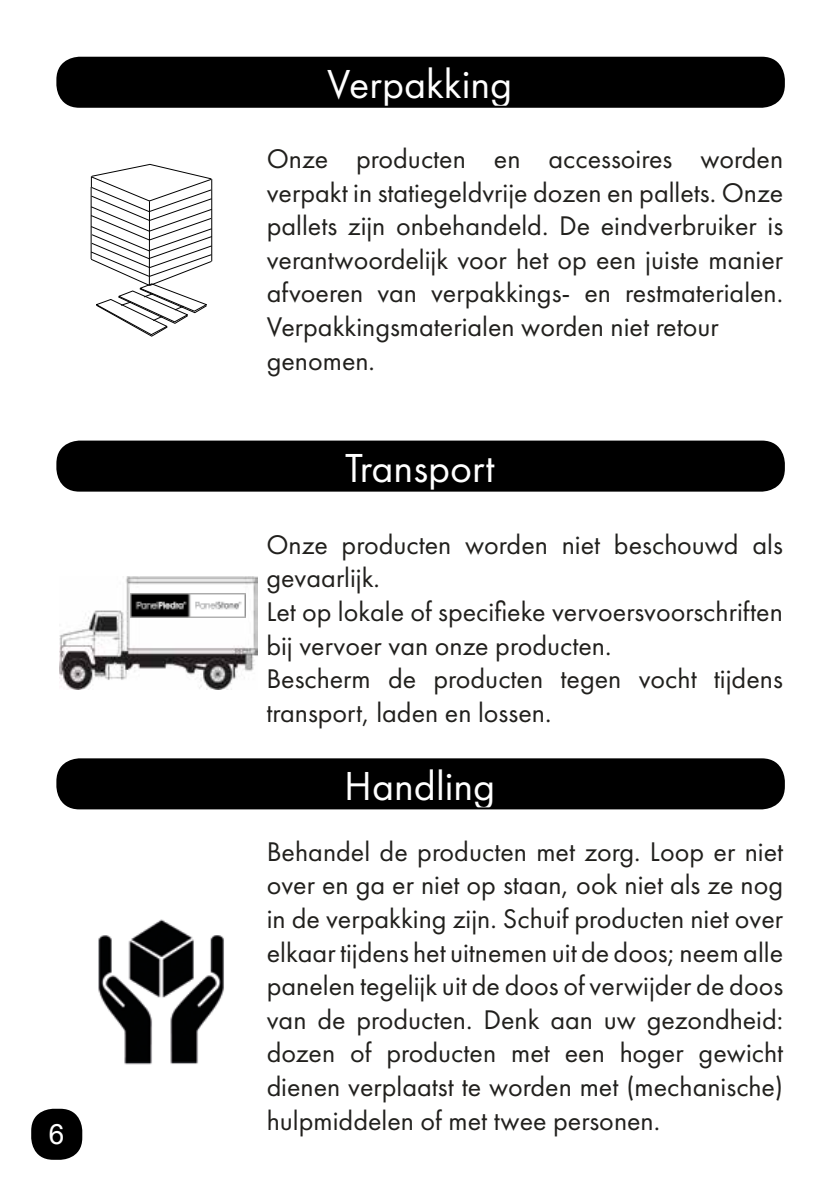
<style>
.page{position:relative;width:840px;height:1191px;background:#fff}
.page>*{position:absolute;margin:0;border:0;box-sizing:border-box;transform-origin:0 0}
.t1{font:42px "Futura PT";color:#fff}
.t2{font:28px/33.6px "Futura PT";color:#21201d}
.t3{font:28px "Arial";color:#fff}
</style>
<div class="page">
<div style="left:31px;top:1108px;width:51px;height:51px;background:#000;border-radius:22px"></div>
<svg style="left:90px;top:163px;width:122px;height:174px"></svg>
<div style="left:57px;top:441px;width:726px;height:49px;background:#000;border-radius:22px"></div>
<div style="left:56px;top:440px;width:728px;height:51px;border:2px solid #000;border-radius:22px"></div>
<img style="left:98px;top:919px;width:126px;height:146px">
<div style="left:57px;top:759px;width:726px;height:49px;background:#000;border-radius:22px"></div>
<div style="left:56px;top:758px;width:728px;height:51px;border:2px solid #000;border-radius:22px"></div>
<div style="left:57px;top:58px;width:726px;height:49px;background:#000;border-radius:22px"></div>
<div style="left:56px;top:57px;width:728px;height:51px;border:2px solid #000;border-radius:22px"></div>
<img style="left:59px;top:576px;width:199px;height:113px">
<img style="left:131px;top:594px;width:114px;height:23px">
<p class="t3" style="left:49px;top:1116px;width:17px">6</p>
<h1 class="t1" style="left:327px;top:59px;width:186px">Verpakking</h1>
<p class="t2" style="left:266px;top:142px;width:517px">Onze producten en accessoires worden verpakt in statiegeldvrije dozen en pallets. Onze pallets zijn onbehandeld. De eindverbruiker is verantwoordelijk voor het op een juiste manier afvoeren van verpakkings- en restmaterialen.<br>Verpakkingsmaterialen worden niet retour genomen.</p>
<h1 class="t1" style="left:345px;top:443px;width:151px">Transport</h1>
<p class="t2" style="left:266px;top:527px;width:517px">Onze producten worden niet beschouwd als gevaarlijk.<br>Let op lokale of specifieke vervoersvoorschriften bij vervoer van onze producten.<br>Bescherm de producten tegen vocht tijdens transport, laden en lossen.</p>
<h1 class="t1" style="left:344px;top:761px;width:153px">Handling</h1>
<p class="t2" style="left:266px;top:834px;width:517px;text-align:justify">Behandel de producten met zorg. Loop er niet over en ga er niet op staan, ook niet als ze nog in de verpakking zijn. Schuif producten niet over elkaar tijdens het uitnemen uit de doos; neem alle panelen tegelijk uit de doos of verwijder de doos van de producten. Denk aan uw gezondheid: dozen of producten met een hoger gewicht dienen verplaatst te worden met (mechanische) hulpmiddelen of met twee personen.</p>
</div>
